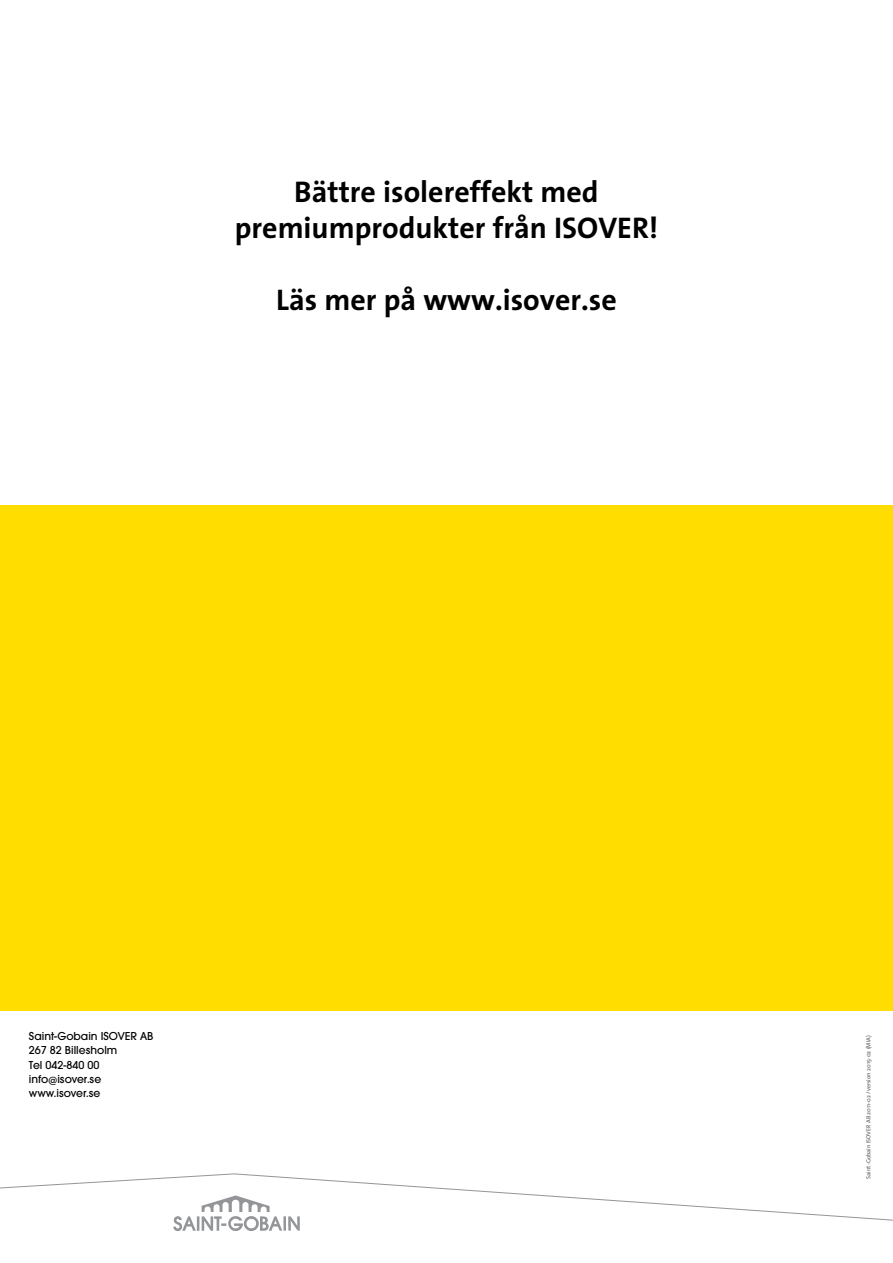
<style>
.page{position:relative;width:893px;height:1263px;background:#fff}
.page>*{position:absolute;margin:0;border:0;box-sizing:border-box;transform-origin:0 0}
.t1{font:700 30px/36px "The Sans";color:#000;text-align:center}
.t2{font:500 12px/14.4px "Avant Gard EF";color:#000}
.t3{font:6px "The Sans";color:#58595b}
</style>
<div class="page">
<svg style="left:0;top:1173px;width:893px;height:58px"></svg>
<div style="left:0;top:505px;width:893px;height:505px;background:#fd0"></div>
<h1 class="t1" style="left:235px;top:173px;width:425px">Bättre isolereffekt med premiumprodukter från ISOVER!</h1>
<h1 class="t1" style="left:276px;top:281px;width:342px">Läs mer på www.isover.se</h1>
<p class="t2" style="left:29px;top:1029px;width:126px">Saint-Gobain ISOVER AB<br>267 82 Billesholm<br>Tel 042-840 00 info@isover.se www.isover.se</p>
<p class="t3" style="left:864px;top:1179px;width:145px;rotate:-90deg">Saint-Gobain ISOVER AB 2011-02 /version 2015-02 (MIA)</p>
</div>
